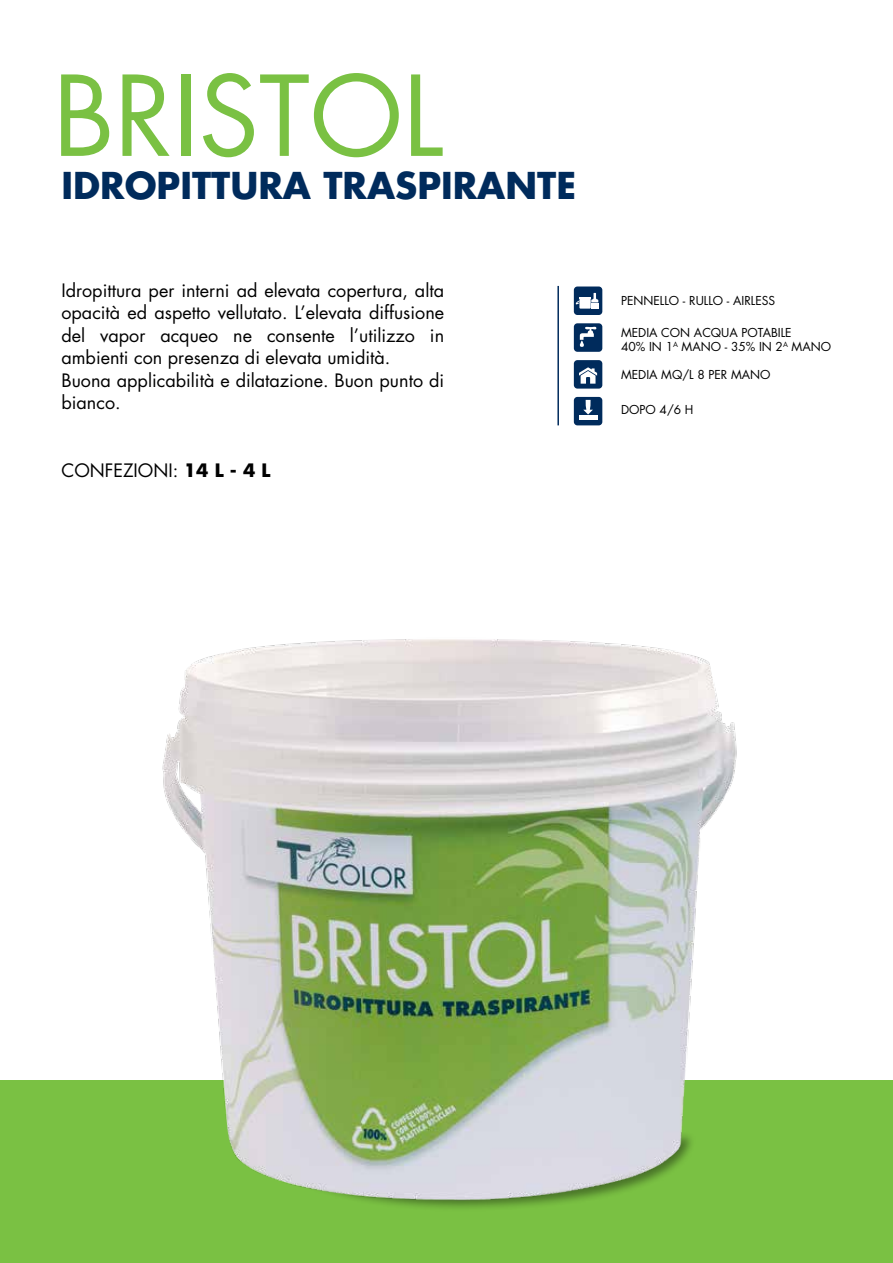
<style>
.page{position:relative;width:893px;height:1263px;background:#fff}
.page>*{position:absolute;margin:0;border:0;box-sizing:border-box;transform-origin:0 0}
.t1{font:108px "Futura";color:#7ac143}
.t2{font:700 36px "Futura";color:#002b5c}
.t3{font:18px/22.5px "Futura";color:#000}
.t4{font:12px/13.5px "Futura";color:#000}
.s1{font-weight:700}
</style>
<div class="page">
<div style="left:0;top:1080px;width:893px;height:183px;background:#7ac143"></div>
<div style="left:574px;top:286px;width:28px;height:29px;background:#002b5c;border-radius:4px"></div>
<svg style="left:579px;top:299px;width:12px;height:10px"></svg>
<svg style="left:576px;top:293px;width:22px;height:15px"></svg>
<div style="left:574px;top:323px;width:28px;height:29px;background:#002b5c;border-radius:4px"></div>
<svg style="left:579px;top:326px;width:17px;height:21px"></svg>
<div style="left:574px;top:397px;width:28px;height:28px;background:#002b5c;border-radius:4px"></div>
<hr style="left:579px;top:416px;width:18px;height:4px;background:#fff">
<svg style="left:583px;top:400px;width:10px;height:14px"></svg>
<div style="left:574px;top:360px;width:28px;height:29px;background:#002b5c;border-radius:4px"></div>
<svg style="left:579px;top:367px;width:18px;height:17px"></svg>
<hr style="left:557px;top:286px;width:2px;height:139px;background:#002b5c">
<img style="left:162px;top:639px;width:575px;height:569px">
<h1 class="t1" style="left:53px;top:47px;width:392px">BRISTOL</h1>
<h2 class="t2" style="left:61px;top:161px;width:516px">IDROPITTURA TRASPIRANTE</h2>
<p class="t3" style="left:61px;top:279px;width:384px">Idropittura per interni ad elevata copertura, alta opacità ed aspetto vellutato. L’elevata diffusione del vapor acqueo ne consente l’utilizzo in ambienti con presenza di elevata umidità.<br>Buona applicabilità e dilatazione. Buon punto di bianco.</p>
<p class="t3" style="left:61px;top:459px;width:211px">CONFEZIONI: <span class="s1">14 L - 4 L</span></p>
<p class="t4" style="left:621px;top:294px;width:142px">PE NNELLO - RULLO - AIRLESS</p>
<p class="t4" style="left:621px;top:326px;width:212px">MEDIA CON ACQUA POTABILE<br>40% IN 1<sup>A</sup> MANO - 35% IN 2<sup>A</sup> MANO</p>
<p class="t4" style="left:621px;top:368px;width:151px">MEDIA MQ/L 8 PE R MANO</p>
<p class="t4" style="left:621px;top:403px;width:74px">DOPO 4/6 H</p>
</div>
